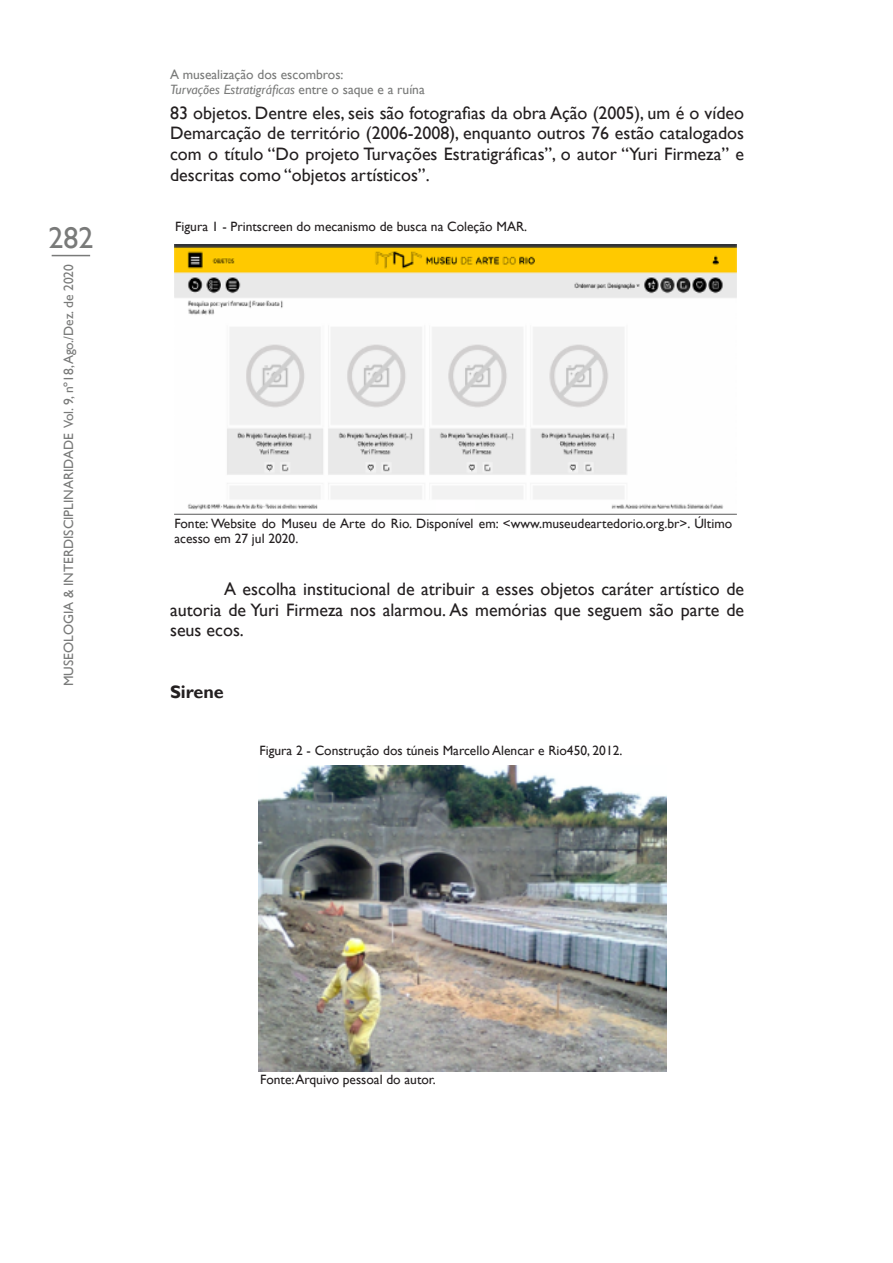
<style>
.page{position:relative;width:893px;height:1263px;background:#fff}
.page>*{position:absolute;margin:0;border:0;box-sizing:border-box;transform-origin:0 0}
.t1{font:30px "Gill Sans";color:#797a79}
.Museologia_Pamela{font:18px/20.7px "Gill Sans";color:#231f20;text-align:justify}
.Museologia_Pamela-2{font:700 18px "Gill Sans";color:#231f20}
.Museologia_Pamela-3{font:13.5px/15px "Gill Sans";color:#231f20}
.t2{font:13.5px/15px "Gill Sans";color:#797a79}
.s1{font-style:italic}
</style>
<div class="page">
<hr style="left:52px;top:255px;width:38px;height:1px;background:#797a79">
<img style="left:174px;top:245px;width:562px;height:269px">
<img style="left:259px;top:765px;width:408px;height:306px">
<h1 class="t1" style="left:48px;top:221px;width:46px">282</h1>
<p class="t2" style="left:62px;top:686px;width:423px;rotate:-90deg">MUSEOLOGIA &amp; INTERDISCIPLINARIDADE Vol. 9, nº18, Ago./Dez. de 2020</p>
<p class="t2" style="left:170px;top:68px;width:256px">A musealização dos escombros:<br><span class="s1">Turvações Estratigráficas</span> entre o saque e a ruína</p>
<p class="Museologia_Pamela" style="left:170px;top:103px;width:576px">83 objetos. Dentre eles, seis são fotografias da obra Ação (2005), um é o vídeo Demarcação de território (2006-2008), enquanto outros 76 estão catalogados com o título “Do projeto Turvações Estratigráficas”, o autor “Yuri Firmeza” e descritas como “objetos artísticos”.</p>
<p class="Museologia_Pamela-3" style="left:175px;top:219px;width:353px">Figura 1 - Printscreen do mecanismo de busca na Coleção MAR.</p>
<p class="Museologia_Pamela-3" style="left:174px;top:516px;width:559px">Fonte: Website do Museu de Arte do Rio. Disponível em: &lt;www.museudeartedorio.org.br&gt;. Último acesso em 27 jul 2020.</p>
<p class="Museologia_Pamela" style="left:170px;top:579px;width:576px;text-indent:54px">A escolha institucional de atribuir a esses objetos caráter artístico de autoria de Yuri Firmeza nos alarmou. As memórias que seguem são parte de seus ecos.</p>
<p class="Museologia_Pamela-2" style="left:170px;top:681px;width:55px">Sirene</p>
<p class="Museologia_Pamela-3" style="left:259px;top:743px;width:365px">Figura 2 - Construção dos túneis Marcello Alencar e Rio450, 2012.</p>
<p class="Museologia_Pamela-3" style="left:260px;top:1072px;width:177px">Fonte: Arquivo pessoal do autor.</p>
</div>
